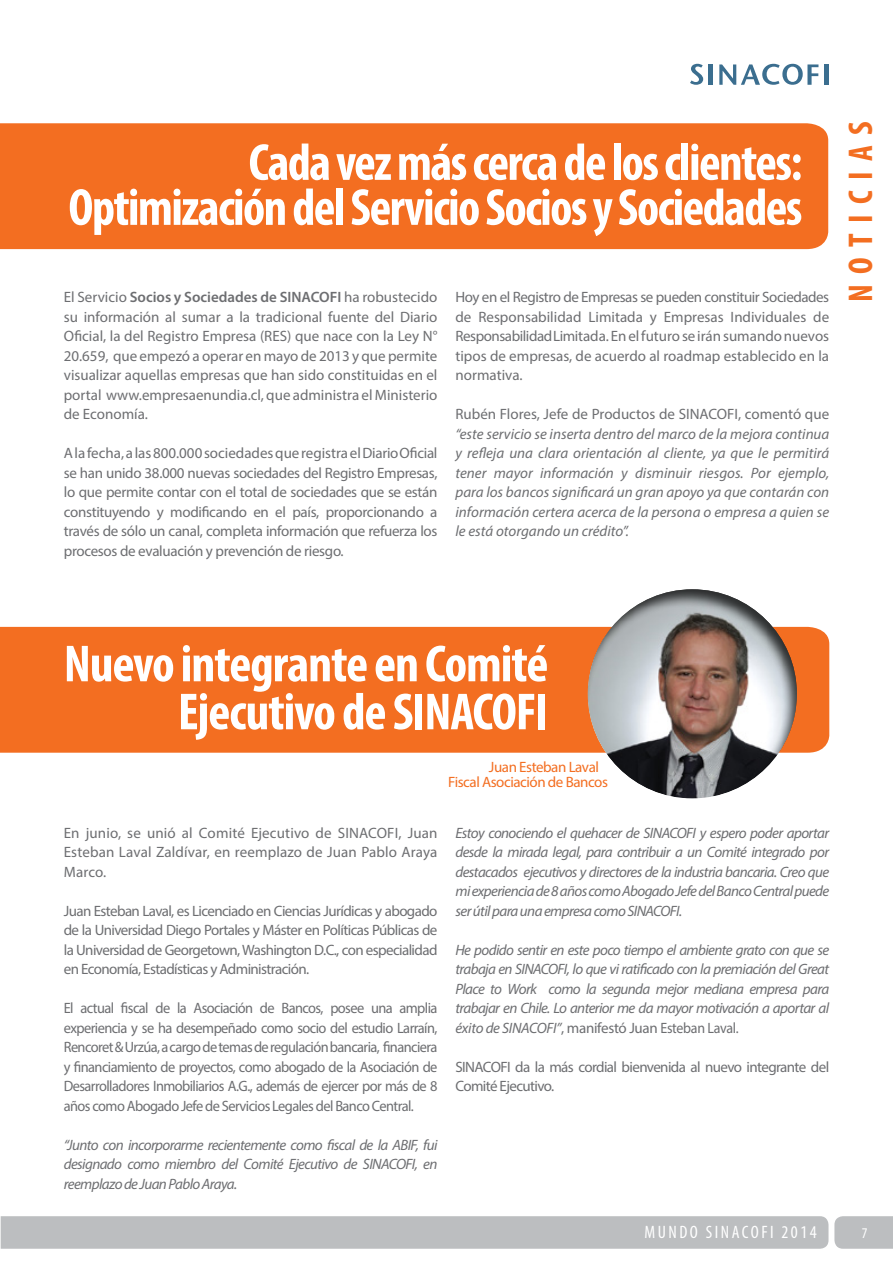
<style>
.page{position:relative;width:893px;height:1263px;background:#fff}
.page>*{position:absolute;margin:0;border:0;box-sizing:border-box;transform-origin:0 0}
.t1{font:700 condensed 52.5px/45px "Myriad Pro";letter-spacing:-.03em;color:#fff;text-align:right}
.t2{font:700 condensed 34.5px "Myriad Pro";letter-spacing:.3em;color:#f36e21}
.t3{font:condensed 18px "Myriad Pro";letter-spacing:.14em;color:#fff}
.t4{font:15px/19.5px "Myriad Pro";letter-spacing:-.02em;color:#6d6e71;text-align:justify}
.t5{font:italic 15px/19.5px "Myriad Pro";letter-spacing:-.04em;color:#6d6e71;text-align:justify}
.t6{font:15px/19.5px "Myriad Pro";letter-spacing:-.02em;color:#6d6e71;text-align:justify;scale:.96 1}
.t7{font:15px/19.5px "Myriad Pro";letter-spacing:-.04em;color:#6d6e71}
.t8{font:15px "Myriad Pro";color:#6d6e71}
.t9{font:15px/15px "Myriad Pro";letter-spacing:-.03em;color:#f36e21}
.t10{font:condensed 14.85px "Myriad Pro";color:#fff}
.s1{font-weight:600}
.s2{font-style:normal}
</style>
<div class="page">
<div style="left:1px;top:1216px;width:827px;height:33px;background:#bcbec0"></div>
<svg style="left:834px;top:1216px;width:59px;height:33px;background:#bec0c2"></svg>
<div style="left:0;top:123px;width:828px;height:126px;background:#f36e21"></div>
<div style="left:0;top:627px;width:829px;height:126px;background:#f36e21"></div>
<div style="left:575px;top:577px;width:236px;height:222px;background:#000;opacity:.75"></div>
<svg style="left:690px;top:64px;width:13px;height:21px"></svg>
<hr style="left:709px;top:64px;width:4px;height:21px;background:#3b6e8f">
<hr style="left:824px;top:64px;width:4px;height:21px;background:#3b6e8f">
<svg style="left:719px;top:64px;width:99px;height:21px"></svg>
<h1 class="t1" style="left:68px;top:139px;width:735px">Cada vez más cerca de los clientes:<br>Optimización del Servicio Socios y Sociedades</h1>
<p class="t4" style="left:64px;top:287px;width:375px">El Servicio <span class="s1">Socios y Sociedades de SINACOFI</span> ha robustecido su información al sumar a la tradicional fuente del Diario Oficial, la del Registro Empresa (RES) que nace con la Ley N° 20.659, que empezó a operar en mayo de 2013 y que permite visualizar aquellas empresas que han sido constituidas en el portal www.empresaenundia.cl, que administra el Ministerio de Economía.</p>
<p class="t4" style="left:64px;top:443px;width:375px">A la fecha, a las 800.000 sociedades que registra el Diario Oficial se han unido 38.000 nuevas sociedades del Registro Empresas, lo que permite contar con el total de sociedades que se están constituyendo y modificando en el país, proporcionando a través de sólo un canal, completa información que refuerza los procesos de evaluación y prevención de riesgo.</p>
<p class="t4" style="left:455px;top:287px;width:375px">Hoy en el Registro de Empresas se pueden constituir Sociedades de Responsabilidad Limitada y Empresas Individuales de Responsabilidad Limitada. En el futuro se irán sumando nuevos tipos de empresas, de acuerdo al roadmap establecido en la normativa.</p>
<p class="t8" style="left:455px;top:405px;width:375px">Rubén Flores, Jefe de Productos de SINACOFI, comentó que</p>
<p class="t5" style="left:455px;top:424px;width:375px">“este servicio se inserta dentro del marco de la mejora continua y refleja una clara orientación al cliente, ya que le permitirá tener mayor información y disminuir riesgos. Por ejemplo, para los bancos significará un gran apoyo ya que contarán con información certera acerca de la persona o empresa a quien se le está otorgando un crédito”.</p>
<h2 class="t2" style="left:839px;top:302px;width:182px;rotate:-90deg">NOTICIAS</h2>
<h1 class="t1" style="left:64px;top:639px;width:486px;line-height:48px">Nuevo integrante en Comité<br>Ejecutivo de SINACOFI</h1>
<p class="t9" style="left:448px;top:760px;width:161px;text-indent:41px">Juan Esteban Laval<br>Fiscal Asociación de Bancos</p>
<p class="t4" style="left:64px;top:823px;width:375px">En junio, se unió al Comité Ejecutivo de SINACOFI, Juan Esteban Laval Zaldívar, en reemplazo de Juan Pablo Araya Marco.</p>
<p class="t4" style="left:64px;top:901px;width:375px">Juan Esteban Laval, es Licenciado en Ciencias Jurídicas y abogado de la Universidad Diego Portales y Máster en Políticas Públicas de la Universidad de Georgetown, Washington D.C., con especialidad en Economía, Estadísticas y Administración.</p>
<p class="t6" style="left:64px;top:998px;width:391px">El actual fiscal de la Asociación de Bancos, posee una amplia experiencia y se ha desempeñado como socio del estudio Larraín, Rencoret &amp; Urzúa, a cargo de temas de regulación bancaria, financiera y financiamiento de proyectos, como abogado de la Asociación de Desarrolladores Inmobiliarios A.G., además de ejercer por más de 8 años como Abogado Jefe de Servicios Legales del Banco Central.</p>
<p class="t5" style="left:64px;top:1135px;width:375px">“Junto con incorporarme recientemente como fiscal de la ABIF, fui designado como miembro del Comité Ejecutivo de SINACOFI, en reemplazo de Juan Pablo Araya.</p>
<p class="t5" style="left:455px;top:823px;width:375px">Estoy conociendo el quehacer de SINACOFI y espero poder aportar desde la mirada legal, para contribuir a un Comité integrado por destacados ejecutivos y directores de la industria bancaria. Creo que mi experiencia de 8 años como Abogado Jefe del Banco Central puede ser útil para una empresa como SINACOFI.</p>
<p class="t5" style="left:455px;top:940px;width:375px">He podido sentir en este poco tiempo el ambiente grato con que se trabaja en SINACOFI, lo que vi ratificado con la premiación del Great Place to Work como la segunda mejor mediana empresa para trabajar en Chile. Lo anterior me da mayor motivación a aportar al éxito de SINACOFI”<span class="s2">, manifestó Juan Esteban Laval.</span></p>
<p class="t7" style="left:455px;top:1057px;width:375px">SINACOFI da la más cordial bienvenida al nuevo integrante del<br>Comité Ejecutivo.</p>
<p class="t3" style="left:644px;top:1221px;width:174px">MUNDO SINACOFI 2014</p>
<p class="t10" style="left:862px;top:1224px;width:7px">7</p>
</div>
